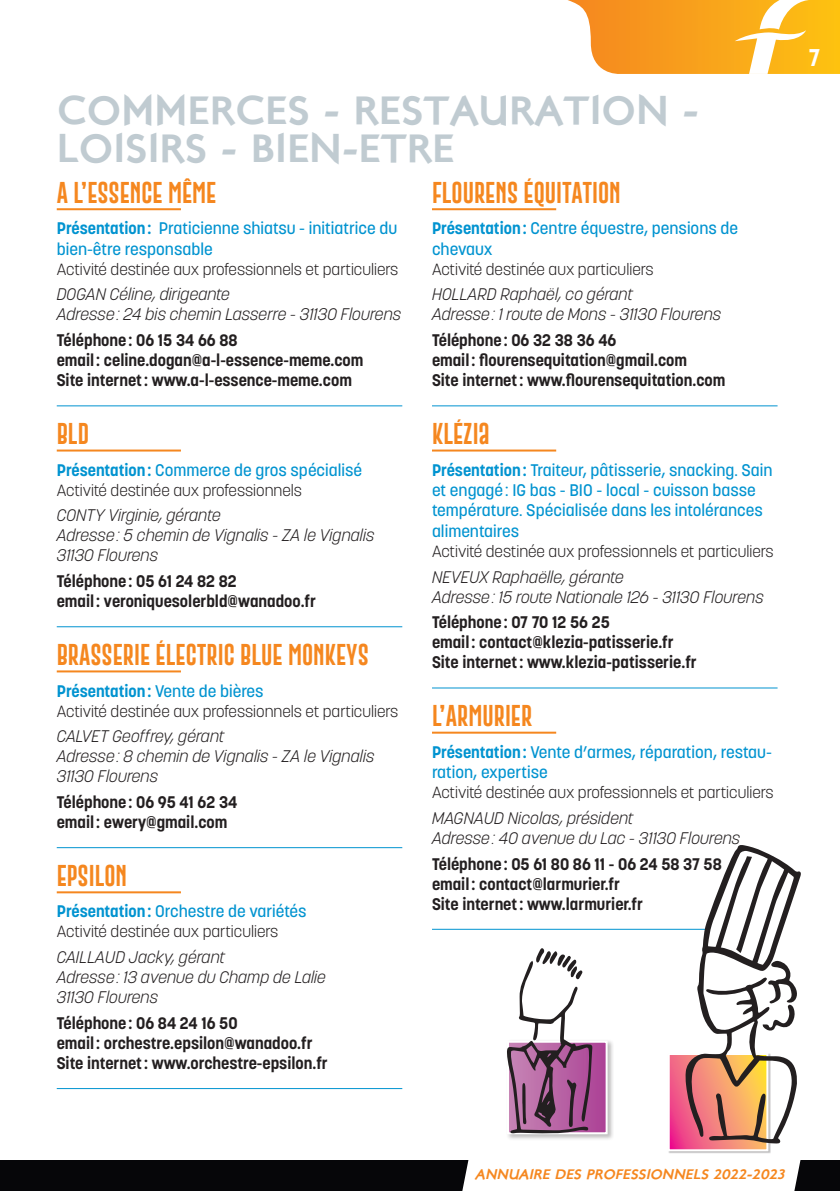
<style>
.page{position:relative;width:840px;height:1191px;background:#fff}
.page>*{position:absolute;margin:0;border:0;box-sizing:border-box;transform-origin:0 0}
.t1{font:40px/38px "London Two";color:#c0cbd1}
.t2{font:700 24px "Korolev";color:#fff}
.t3{font:22px "Gobold Extra 2";color:#f5871f}
.t4{font:700 16.6px/20px "Korolev";color:#231f20}
.t5{font:italic 300 16.6px/20px "Korolev";color:#231f20}
.t6{font:500 16.6px/20.4px "Korolev";color:#0093d0}
.t7{font:700 16.6px "Korolev";color:#0093d0}
.t8{font:300 16px "Korolev";color:#231f20}
.t9{font:italic 14px "London Two";color:#f5871f}
.s1{font-weight:700}
.s2{font-weight:500}
</style>
<div class="page">
<div style="left:0;top:1159px;width:839px;height:32px;background:#060609"></div>
<svg style="left:568px;top:0;width:271px;height:74px"></svg>
<div style="left:460px;top:1159px;width:341px;height:32px;background:#fff"></div>
<hr style="left:57px;top:208px;width:124px;height:2px;background:#f5871f">
<hr style="left:57px;top:405px;width:345px;height:1px;background:#0093d0">
<hr style="left:57px;top:449px;width:124px;height:2px;background:#f5871f">
<hr style="left:57px;top:626px;width:345px;height:1px;background:#0093d0">
<hr style="left:57px;top:670px;width:124px;height:2px;background:#f5871f">
<hr style="left:57px;top:847px;width:345px;height:1px;background:#0093d0">
<hr style="left:57px;top:891px;width:124px;height:2px;background:#f5871f">
<hr style="left:57px;top:1088px;width:345px;height:1px;background:#0093d0">
<hr style="left:432px;top:208px;width:124px;height:2px;background:#f5871f">
<hr style="left:432px;top:405px;width:345px;height:1px;background:#0093d0">
<hr style="left:432px;top:449px;width:124px;height:2px;background:#f5871f">
<hr style="left:432px;top:687px;width:345px;height:1px;background:#0093d0">
<hr style="left:432px;top:731px;width:124px;height:2px;background:#f5871f">
<hr style="left:432px;top:929px;width:345px;height:1px;background:#0093d0">
<div style="left:505px;top:1039px;width:108px;height:102px;background:#231f20;opacity:.3"></div>
<div style="left:507px;top:1041px;width:99px;height:92px;background:#ae4698"></div>
<div style="left:506px;top:1040px;width:101px;height:94px;border:2px solid #fff"></div>
<div style="left:667px;top:1053px;width:103px;height:100px;background:#d0cfcf"></div>
<svg style="left:670px;top:1056px;width:95px;height:92px;background:#f05b85"></svg>
<div style="left:667px;top:1053px;width:101px;height:98px;border:2px solid #fff"></div>
<svg style="left:685px;top:845px;width:115px;height:298px"></svg>
<svg style="left:506px;top:948px;width:86px;height:185px"></svg>
<h1 class="t1" style="left:57px;top:91px;width:643px">COMMERCES - RESTAURATION -<br>LOISIRS - BIEN-ETRE</h1>
<h3 class="t3" style="left:57px;top:178px;width:161px">A L’ESSENCE MÊME</h3>
<p class="t6" style="left:57px;top:218px;width:342px"><span class="s1">Présentation:</span> Praticienne shiatsu - initiatrice du bien-être responsable</p>
<p class="t8" style="left:57px;top:259px;width:343px">Activité destinée aux professionnels et particuliers</p>
<p class="t5" style="left:57px;top:284px;width:346px">DOGAN Céline, dirigeante<br>Adresse: 24 bis chemin Lasserre - 31130 Flourens</p>
<p class="t4" style="left:57px;top:330px;width:308px">Téléphone : 06 15 34 66 88<br>email : celine.dogan@a-l-essence-meme.com<br>Site internet: www.a-l-essence-meme.com</p>
<h3 class="t3" style="left:57px;top:419px;width:34px">BLD</h3>
<p class="t6" style="left:57px;top:459px;width:307px"><span class="s1">Présentation:</span> Commerce de gros spécialisé</p>
<p class="t8" style="left:57px;top:480px;width:247px">Activité destinée aux professionnels</p>
<p class="t5" style="left:57px;top:505px;width:319px">CONTY Virginie, gérante<br>Adresse: 5 chemin de Vignalis - ZA le Vignalis<br>31130 Flourens</p>
<p class="t4" style="left:57px;top:571px;width:261px">Téléphone : 05 61 24 82 82<br>email : veroniquesolerbld@wanadoo.fr</p>
<h3 class="t3" style="left:57px;top:640px;width:313px">BRASSERIE ÉLECTRIC BLUE MONKEYS</h3>
<p class="t7" style="left:57px;top:680px;width:208px">Présentation: <span class="s2">Vente de bières</span></p>
<p class="t8" style="left:57px;top:700px;width:343px">Activité destinée aux professionnels et particuliers</p>
<p class="t5" style="left:57px;top:726px;width:319px">CALVET Geoffrey, gérant<br>Adresse: 8 chemin de Vignalis - ZA le Vignalis<br>31130 Flourens</p>
<p class="t4" style="left:57px;top:792px;width:182px">Téléphone : 06 95 41 62 34 email : ewery@gmail.com</p>
<h3 class="t3" style="left:57px;top:861px;width:72px">EPSILON</h3>
<p class="t6" style="left:57px;top:901px;width:251px"><span class="s1">Présentation:</span> Orchestre de variétés</p>
<p class="t8" style="left:57px;top:921px;width:223px">Activité destinée aux particuliers</p>
<p class="t5" style="left:57px;top:947px;width:270px">CAILLAUD Jacky, gérant<br>Adresse: 13 avenue du Champ de Lalie<br>31130 Flourens</p>
<p class="t4" style="left:57px;top:1013px;width:272px">Téléphone : 06 84 24 16 50<br>email : orchestre.epsilon@wanadoo.fr<br>Site internet: www.orchestre-epsilon.fr</p>
<h3 class="t3" style="left:432px;top:178px;width:190px">FLOURENS ÉQUITATION</h3>
<p class="t6" style="left:432px;top:218px;width:307px"><span class="s1">Présentation:</span> Centre équestre, pensions de chevaux</p>
<p class="t8" style="left:432px;top:259px;width:223px">Activité destinée aux particuliers</p>
<p class="t5" style="left:432px;top:284px;width:290px">HOLLARD Raphaël, co gérant<br>Adresse: 1 route de Mons - 31130 Flourens</p>
<p class="t4" style="left:432px;top:330px;width:295px">Téléphone : 06 32 38 36 46<br>email : flourensequitation@gmail.com<br>Site internet: www.flourensequitation.com</p>
<h3 class="t3" style="left:432px;top:419px;width:59px">KléZia</h3>
<p class="t6" style="left:432px;top:459px;width:342px"><span class="s1">Présentation:</span> Traiteur, pâtisserie, snacking. Sain et engagé: IG bas - BIO - local - cuisson basse température. Spécialisée dans les intolérances alimentaires</p>
<p class="t8" style="left:432px;top:541px;width:343px">Activité destinée aux professionnels et particuliers</p>
<p class="t5" style="left:432px;top:566px;width:333px">NEVEUX Raphaëlle, gérante<br>Adresse: 15 route Nationale 126 - 31130 Flourens</p>
<p class="t4" style="left:432px;top:612px;width:266px">Téléphone : 07 70 12 56 25<br>email : contact@klezia-patisserie.fr<br>Site internet: www.klezia-patisserie.fr</p>
<h3 class="t3" style="left:432px;top:701px;width:102px">L’ARMURIER</h3>
<p class="t6" style="left:432px;top:741px;width:341px"><span class="s1">Présentation:</span> Vente d’armes, réparation, restau&shy;ration, expertise</p>
<p class="t8" style="left:432px;top:782px;width:343px">Activité destinée aux professionnels et particuliers</p>
<p class="t5" style="left:432px;top:808px;width:310px">MAGNAUD Nicolas, président<br>Adresse: 40 avenue du Lac - 31130 Flourens</p>
<p class="t4" style="left:432px;top:853px;width:291px">Téléphone : 05 61 80 86 11 - 06 24 58 37 58 email : contact@larmurier.fr<br>Site internet: www.larmurier.fr</p>
<h2 class="t2" style="left:808px;top:42px;width:13px">7</h2>
<p class="t9" style="left:474px;top:1165px;width:314px">ANNUAIRE DES PROFESSIONNELS 2022-2023</p>
</div>
